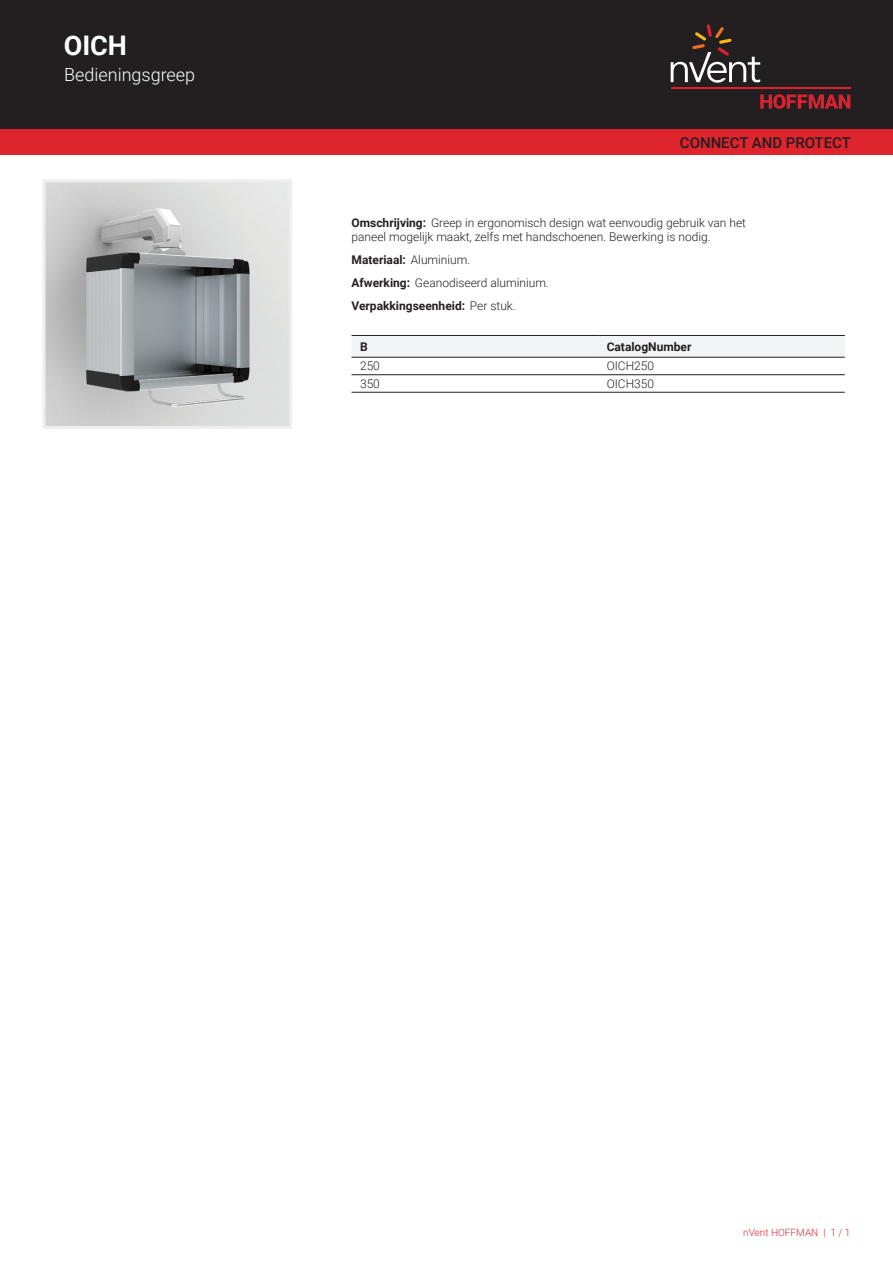
<style>
.page{position:relative;width:893px;height:1263px;background:#fff}
.page>*{position:absolute;margin:0;border:0;box-sizing:border-box;transform-origin:0 0}
.t1{font:700 27px "Roboto";color:#fff}
.t2{font:300 18px "Roboto";color:#fff}
.t3{font:500 15px "Roboto";color:#231f20}
.t4{font:300 12px/23px "Roboto";color:#231f20}
.t5{font:700 12px "Roboto";color:#231f20}
.t6{font:300 10.05px "Roboto";color:#de252e}
.s1{font-weight:700}
</style>
<div class="page">
<div style="left:0;top:0;width:893px;height:129px;background:#231f20"></div>
<svg style="left:760px;top:94px;width:90px;height:15px"></svg>
<hr style="left:671px;top:88px;width:179px;height:1px;background:#db2230">
<svg style="left:671px;top:24px;width:89px;height:59px"></svg>
<div style="left:0;top:129px;width:893px;height:26px;background:#de252e"></div>
<div style="left:351px;top:336px;width:494px;height:21px;background:#f2f3f4"></div>
<hr style="left:351px;top:335px;width:247px;height:1px;background:#231f20">
<hr style="left:598px;top:335px;width:247px;height:1px;background:#231f20">
<hr style="left:351px;top:374px;width:247px;height:1px;background:#231f20">
<hr style="left:598px;top:374px;width:247px;height:1px;background:#231f20">
<hr style="left:351px;top:392px;width:247px;height:1px;background:#231f20">
<hr style="left:598px;top:392px;width:247px;height:1px;background:#231f20">
<hr style="left:351px;top:357px;width:247px;height:1px;background:#231f20">
<hr style="left:598px;top:357px;width:247px;height:1px;background:#231f20">
<img style="left:47px;top:183px;width:241px;height:242px">
<div style="left:43px;top:179px;width:249px;height:250px;border:3px solid #eeeeef"></div>
<h1 class="t1" style="left:64px;top:26px;width:65px">OICH</h1>
<h2 class="t2" style="left:64px;top:62px;width:133px">Bedieningsgreep</h2>
<p class="t3" style="left:680px;top:132px;width:173px">CONNECT AND PROTECT</p>
<p class="t4" style="left:351px;top:215px;width:396px;line-height:14.4px"><span class="s1">Omschrijving:</span> Greep in ergonomisch design wat eenvoudig gebruik van het paneel mogelijk maakt, zelfs met handschoenen. Bewerking is nodig.</p>
<p class="t4" style="left:351px;top:248px;width:199px"><span class="s1">Materiaal:</span> Aluminium.<br><span class="s1">Afwerking:</span> Geanodiseerd aluminium.<br><span class="s1">Verpakkingseenheid:</span> Per stuk.</p>
<p class="t5" style="left:360px;top:338px;width:9px">B</p>
<p class="t5" style="left:607px;top:338px;width:86px">CatalogNumber</p>
<p class="t4" style="left:360px;top:354px;width:21px">250</p>
<p class="t4" style="left:607px;top:354px;width:49px">OICH250</p>
<p class="t4" style="left:360px;top:372px;width:21px">350</p>
<p class="t4" style="left:607px;top:372px;width:49px">OICH350</p>
<p class="t6" style="left:743px;top:1226px;width:109px">nVent HOFFMAN | 1 / 1</p>
</div>
